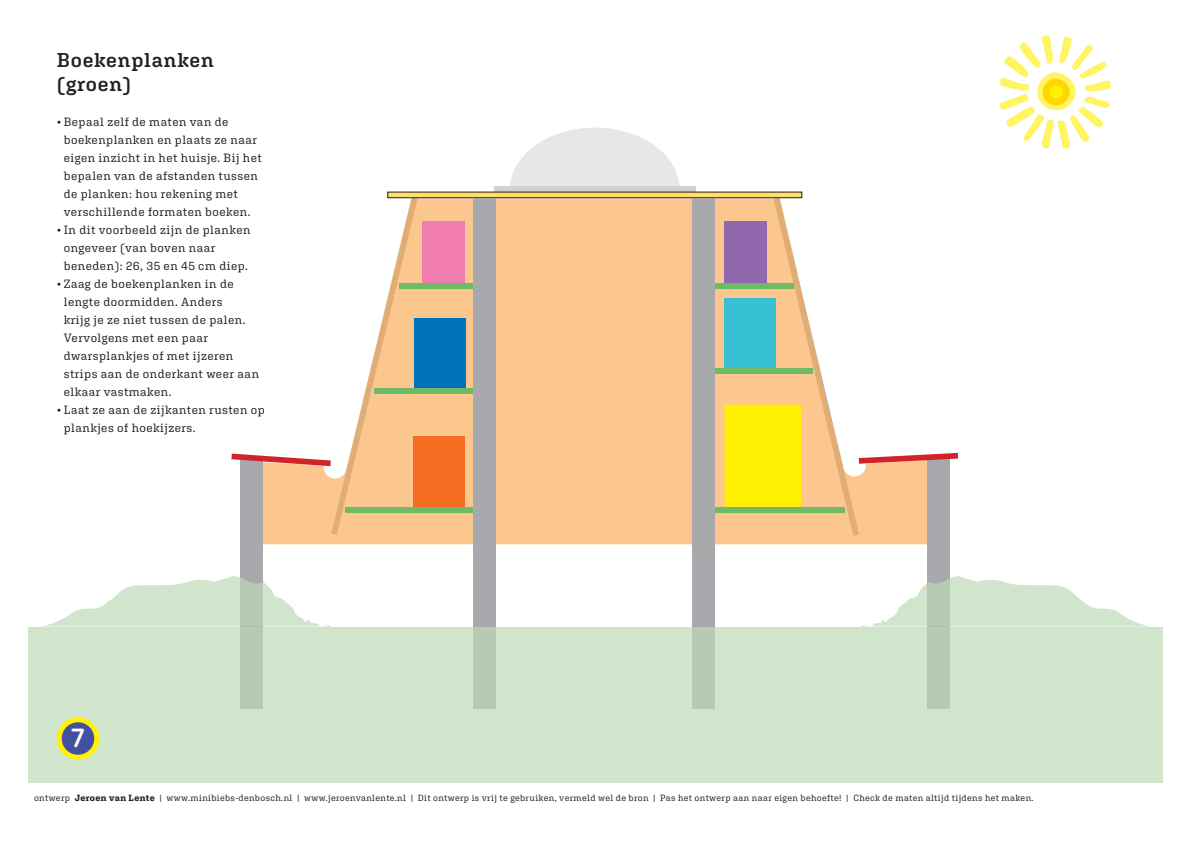
<style>
.page{position:relative;width:1191px;height:842px;background:#fff}
.page>*{position:absolute;margin:0;border:0;box-sizing:border-box;transform-origin:0 0}
.t1{font:600 27px "Aglet Slab";color:#fff}
.t2{font:600 20px/24px "Aglet Slab";letter-spacing:.04em;color:#231f20}
.t3{font:12px/18px "Aglet Slab";letter-spacing:.04em;color:#231f20}
.t4{font:9px "Aglet Slab";letter-spacing:.04em;color:#231f20}
.s1{font-weight:700}
</style>
<div class="page">
<div style="left:263px;top:198px;width:687px;height:346px;background:#fbc78f"></div>
<svg style="left:510px;top:128px;width:170px;height:58px"></svg>
<div style="left:494px;top:186px;width:201px;height:6px;background:#d1d2d4"></div>
<div style="left:388px;top:192px;width:413px;height:6px;background:#ffde68"></div>
<div style="left:387px;top:192px;width:415px;height:6px;border:1px solid #231f20"></div>
<div style="left:724px;top:405px;width:77px;height:102px;background:#fff101"></div>
<div style="left:413px;top:436px;width:51px;height:71px;background:#f36e21"></div>
<div style="left:414px;top:318px;width:51px;height:71px;background:#0072bc"></div>
<div style="left:422px;top:221px;width:42px;height:62px;background:#f17cb0"></div>
<div style="left:724px;top:298px;width:51px;height:71px;background:#38c1d2"></div>
<div style="left:724px;top:221px;width:43px;height:62px;background:#9168ad"></div>
<div style="left:399px;top:283px;width:74px;height:6px;background:#6eba66"></div>
<div style="left:375px;top:388px;width:99px;height:6px;background:#6eba66"></div>
<div style="left:708px;top:283px;width:85px;height:6px;background:#6eba66"></div>
<div style="left:708px;top:368px;width:105px;height:5px;background:#6eba66"></div>
<div style="left:345px;top:507px;width:128px;height:5px;background:#6eba66"></div>
<div style="left:708px;top:507px;width:136px;height:5px;background:#6eba66"></div>
<svg style="left:1000px;top:35px;width:110px;height:113px"></svg>
<div style="left:692px;top:198px;width:22px;height:511px;background:#a8a9ad"></div>
<div style="left:240px;top:459px;width:23px;height:250px;background:#a8a9ad"></div>
<div style="left:927px;top:459px;width:22px;height:250px;background:#a8a9ad"></div>
<div style="left:473px;top:198px;width:23px;height:511px;background:#a8a9ad"></div>
<svg style="left:44px;top:576px;width:286px;height:50px"></svg>
<svg style="left:861px;top:575px;width:286px;height:51px"></svg>
<div style="left:28px;top:626px;width:1134px;height:156px;background:#d1e5cc"></div>
<svg style="left:773px;top:198px;width:185px;height:338px"></svg>
<svg style="left:231px;top:197px;width:186px;height:338px"></svg>
<div style="left:59px;top:720px;width:38px;height:37px;background:#4350a2;border-radius:50%"></div>
<div style="left:57px;top:717px;width:42px;height:43px;border:5px solid #fff101;border-radius:50%"></div>
<p class="t2" style="left:57px;top:48px;width:159px">Boekenplanken (groen)</p>
<p class="t3" style="left:64px;top:113px;width:199px;text-indent:-7px">• Bepaal zelf de maten van de boekenplanken en plaats ze naar eigen inzicht in het huisje. Bij het bepalen van de afstanden tussen de planken: hou rekening met verschillende formaten boeken.</p>
<p class="t3" style="left:64px;top:221px;width:188px;text-indent:-7px">• In dit voorbeeld zijn de planken ongeveer (van boven naar beneden): 26, 35 en 45 cm diep.</p>
<p class="t3" style="left:64px;top:275px;width:197px;text-indent:-7px">• Zaag de boekenplanken in de lengte doormidden. Anders<br>krijg je ze niet tussen de palen.<br>Vervolgens met een paar dwarsplankjes of met ijzeren strips aan de onderkant weer aan elkaar vastmaken.</p>
<p class="t3" style="left:64px;top:401px;width:202px;text-indent:-7px">• Laat ze aan de zijkanten rusten op plankjes of hoekijzers.</p>
<h1 class="t1" style="left:71px;top:721px;width:15px">7</h1>
<p class="t4" style="left:34px;top:792px;width:1001px">ontwerp <span class="s1">Jeroen van Lente</span> | www.minibiebs-denbosch.nl | www.jeroenvanlente.nl | Dit ontwerp is vrij te gebruiken, vermeld wel de bron | Pas het ontwerp aan naar eigen behoefte! | Check de maten altijd tijdens het maken.</p>
</div>
